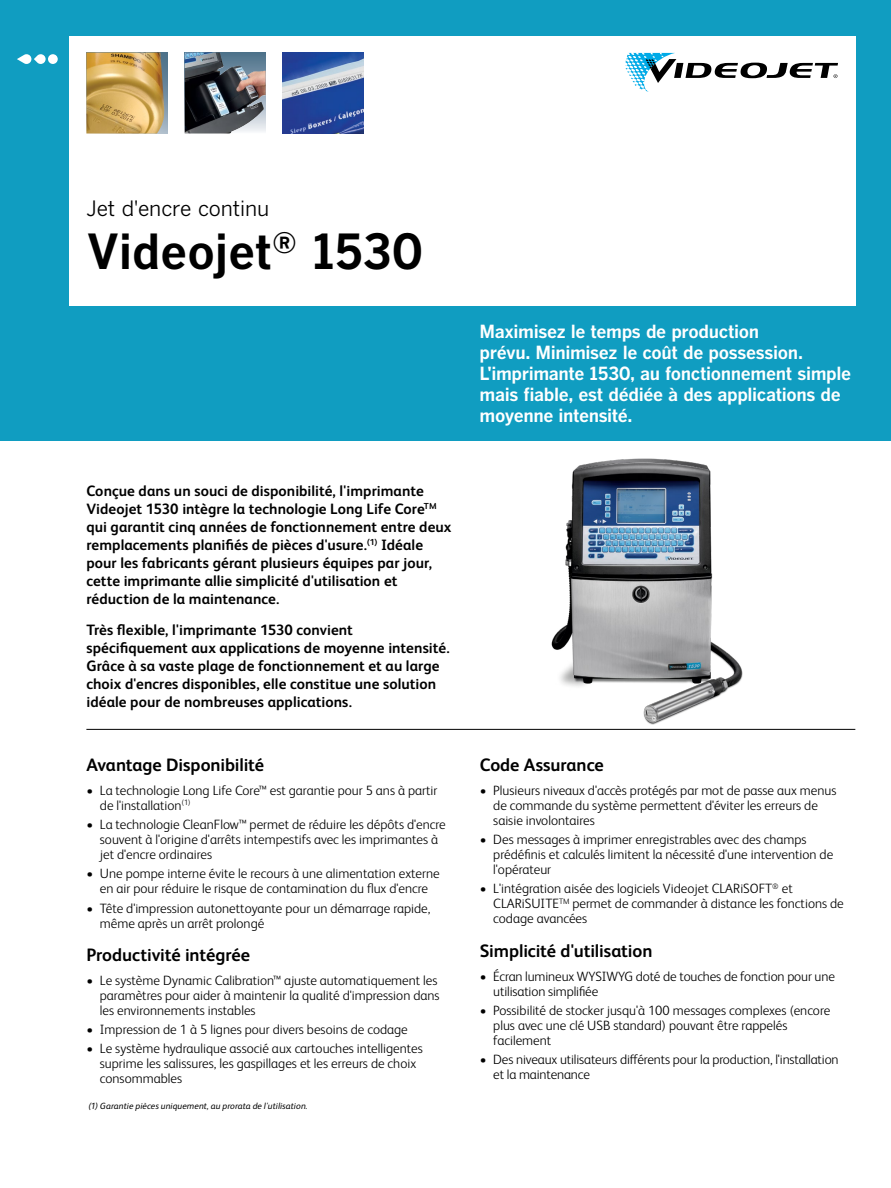
<style>
.page{position:relative;width:891px;height:1188px;background:#fff}
.page>*{position:absolute;margin:0;border:0;box-sizing:border-box;transform-origin:0 0}
.t1{font:700 48px "Benton Gothic";color:#000}
.t2{font:21px "Benton Gothic";letter-spacing:-.005em;color:#000}
.t3{font:700 18px/21px "Benton Gothic";letter-spacing:-.02em;color:#fff}
.t4{font:700 18px "FS Albert Pro";letter-spacing:-.005em;color:#000}
.t5{font:700 15px/18px "FS Albert Pro";letter-spacing:.005em;color:#000}
.t6{font:300 13.5px/15px "FS Albert Pro";color:#000}
.t7{font:italic 9px "FS Albert Pro";letter-spacing:.005em;color:#000}
</style>
<div class="page">
<div style="left:0;top:0;width:891px;height:441px;background:#109dc1"></div>
<div style="left:69px;top:36px;width:786px;height:270px;background:#fff"></div>
<div style="left:48px;top:54px;width:10px;height:10px;background:#fff;border-radius:50%"></div>
<svg style="left:17px;top:54px;width:29px;height:10px"></svg>
<hr style="left:86px;top:729px;width:769px;height:1px;background:#000">
<img style="left:185px;top:53px;width:81px;height:81px">
<img style="left:283px;top:53px;width:81px;height:81px">
<div style="left:86px;top:53px;width:81px;height:81px;background:linear-gradient(to bottom,#426983,#abb8c4)"></div>
<img style="left:86px;top:53px;width:78px;height:81px">
<svg style="left:625px;top:53px;width:213px;height:39px"></svg>
<img style="left:545px;top:458px;width:206px;height:272px">
<h2 class="t2" style="left:86px;top:197px;width:185px">Jet d'encre continu</h2>
<h1 class="t1" style="left:86px;top:224px;width:339px">Videojet<sup>®</sup> 1530</h1>
<p class="t5" style="left:86px;top:481px;width:367px">Conçue dans un souci de disponibilité, l'imprimante Videojet 1530 intègre la technologie Long Life Core<sup>TM </sup>qui garantit cinq années de fonctionnement entre deux remplacements planifiés de pièces d'usure.<sup>(1)</sup> Idéale pour les fabricants gérant plusieurs équipes par jour, cette imprimante allie simplicité d'utilisation et réduction de la maintenance.</p>
<p class="t5" style="left:86px;top:620px;width:365px">Très flexible, l'imprimante 1530 convient spécifiquement aux applications de moyenne intensité.<br>Grâce à sa vaste plage de fonctionnement et au large choix d'encres disponibles, elle constitue une solution idéale pour de nombreuses applications.</p>
<h3 class="t4" style="left:86px;top:752px;width:179px">Avantage Disponibilité</h3>
<p class="t6" style="left:100px;top:782px;width:339px;text-indent:-14px">• La technologie Long Life Core™ est garantie pour 5 ans à partir de l'installation<sup>(1)</sup></p>
<p class="t6" style="left:100px;top:816px;width:347px;text-indent:-14px">• La technologie CleanFlow™ permet de réduire les dépôts d'encre souvent à l'origine d'arrêts intempestifs avec les imprimantes à jet d'encre ordinaires</p>
<p class="t6" style="left:86px;top:865px;width:355px;text-align:center">• Une pompe interne évite le recours à une alimentation externe en air pour réduire le risque de contamination du flux d'encre</p>
<p class="t6" style="left:100px;top:900px;width:332px;text-indent:-14px">• Tête d'impression autonettoyante pour un démarrage rapide, même après un arrêt prolongé</p>
<h3 class="t4" style="left:86px;top:942px;width:165px">Productivité intégrée</h3>
<p class="t6" style="left:100px;top:972px;width:341px;text-indent:-14px">• Le système Dynamic Calibration™ ajuste automatiquement les paramètres pour aider à maintenir la qualité d'impression dans les environnements instables</p>
<p class="t6" style="left:86px;top:1021px;width:323px">• Impression de 1 à 5 lignes pour divers besoins de codage</p>
<p class="t6" style="left:100px;top:1040px;width:325px;text-indent:-14px">• Le système hydraulique associé aux cartouches intelligentes suprime les salissures, les gaspillages et les erreurs de choix consommables</p>
<p class="t7" style="left:88px;top:1100px;width:221px">(1) Garantie pièces uniquement, au prorata de l'utilisation.</p>
<h3 class="t3" style="left:480px;top:321px;width:373px">Maximisez le temps de production<br>prévu. Minimisez le coût de possession.<br>L'imprimante 1530, au fonctionnement simple mais fiable, est dédiée à des applications de moyenne intensité.</h3>
<h3 class="t4" style="left:480px;top:752px;width:125px">Code Assurance</h3>
<p class="t6" style="left:493px;top:782px;width:345px;text-indent:-14px">• Plusieurs niveaux d'accès protégés par mot de passe aux menus de commande du système permettent d'éviter les erreurs de saisie involontaires</p>
<p class="t6" style="left:493px;top:831px;width:342px;text-indent:-14px">• Des messages à imprimer enregistrables avec des champs prédéfinis et calculés limitent la nécessité d'une intervention de l'opérateur</p>
<p class="t6" style="left:493px;top:880px;width:352px;text-indent:-13px">• L'intégration aisée des logiciels Videojet CLARiSOFT<sup>®</sup> et<br>CLARiSUITE<sup>TM</sup> permet de commander à distance les fonctions de codage avancées</p>
<h3 class="t4" style="left:480px;top:938px;width:174px">Simplicité d'utilisation</h3>
<p class="t6" style="left:493px;top:968px;width:343px;text-indent:-14px">• Écran lumineux WYSIWYG doté de touches de fonction pour une utilisation simplifiée</p>
<p class="t6" style="left:493px;top:1002px;width:339px;text-indent:-14px">• Possibilité de stocker jusqu'à 100 messages complexes (encore plus avec une clé USB standard) pouvant être rappelés facilement</p>
<p class="t6" style="left:493px;top:1051px;width:347px;text-indent:-14px">• Des niveaux utilisateurs différents pour la production, l'installation et la maintenance</p>
</div>
